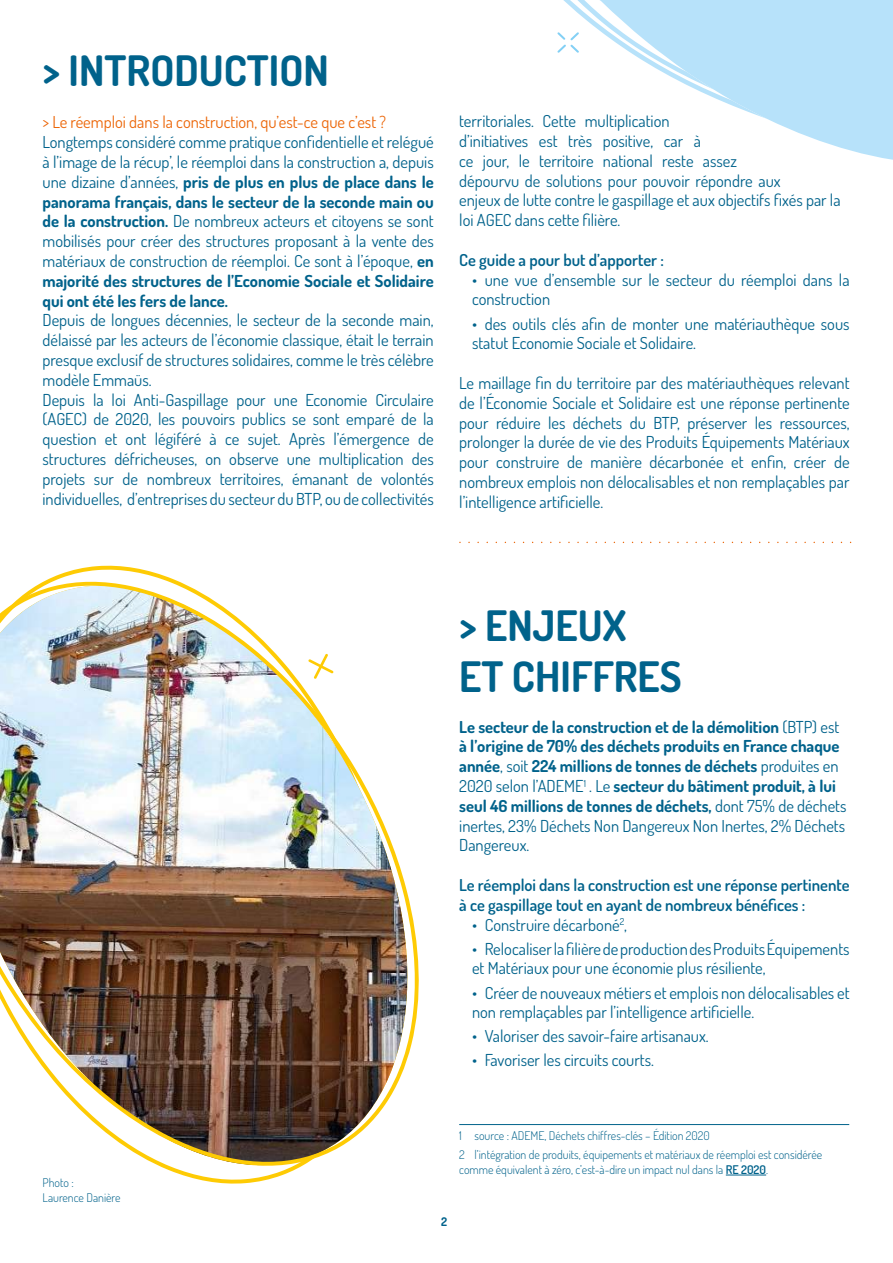
<style>
.page{position:relative;width:893px;height:1263px;background:#fff}
.page>*{position:absolute;margin:0;border:0;box-sizing:border-box;transform-origin:0 0}
.t1{font:700 42px/50.4px "Dosis";color:#00628b}
.t2{font:16.5px/19.8px "Dosis";color:#00628b}
.t3{font:700 16.5px/19.8px "Dosis";color:#00628b}
.t4{font:600 16.5px/19.8px "Dosis";color:#00628b}
.t5{font:16.5px "Dosis";color:#ec6608}
.t6{font:300 12px/19.2px "Dosis";color:#00628b}
.t7{font:700 12px "Dosis";color:#00628b}
.s1{font-weight:700}
.s2{font-weight:400}
.s3{font-weight:600}
</style>
<div class="page">
<svg style="left:563px;top:0;width:330px;height:160px;fill:#b7e2fa"></svg>
<hr style="left:459px;top:1124px;width:390px;height:1px;background:#00628b">
<hr style="left:726px;top:1175px;width:40px;height:1px;background:#00628b">
<svg style="left:469px;top:542px;width:383px;height:1px"></svg>
<svg style="left:47px;top:565px;width:253px;height:619px"></svg>
<img style="left:0;top:580px;width:419px;height:587px">
<svg style="left:308px;top:654px;width:26px;height:25px"></svg>
<svg style="left:557px;top:32px;width:22px;height:21px"></svg>
<h1 class="t1" style="left:43px;top:43px;width:288px">&gt; INTRODUCTION</h1>
<p class="t5" style="left:43px;top:111px;width:345px">&gt; Le réemploi dans la construction, qu’est-ce que c’est ?</p>
<p class="t2" style="left:43px;top:131px;width:393px;text-align:justify">Longtemps considéré comme pratique confidentielle et relégué à l’image de la récup’, le réemploi dans la construction a, depuis une dizaine d’années, <span class="s1">pris de plus en plus de place dans le panorama français, dans le secteur de la seconde main ou de la construction.</span> De nombreux acteurs et citoyens se sont mobilisés pour créer des structures proposant à la vente des matériaux de construction de réemploi. Ce sont à l’époque, <span class="s1">en majorité des structures de l’Economie Sociale et Solidaire qui ont été les fers de lance.</span></p>
<p class="t2" style="left:43px;top:310px;width:393px">Depuis de longues décennies, le secteur de la seconde main, délaissé par les acteurs de l’économie classique, était le terrain presque exclusif de structures solidaires, comme le très célèbre modèle Emmaüs.<br>Depuis la loi Anti-Gaspillage pour une Economie Circulaire (AGEC) de 2020, les pouvoirs publics se sont emparé de la question et ont légiféré à ce sujet. Après l’émergence de structures défricheuses, on observe une multiplication des projets sur de nombreux territoires, émanant de volontés individuelles, d’entreprises du secteur du BTP, ou de collectivités</p>
<p class="t2" style="left:459px;top:110px;width:383px">territoriales. Cette multiplication<br>d’initiatives est très positive, car à<br>ce jour, le territoire national reste assez<br>dépourvu de solutions pour pouvoir répondre aux<br>enjeux de lutte contre le gaspillage et aux objectifs fixés par la loi AGEC dans cette filière.</p>
<p class="t4" style="left:459px;top:249px;width:206px">Ce guide a pour but d’apporter :</p>
<p class="t2" style="left:472px;top:269px;width:379px">• une vue d’ensemble sur le secteur du réemploi dans la construction</p>
<p class="t2" style="left:472px;top:313px;width:379px">• des outils clés afin de monter une matériauthèque sous statut Economie Sociale et Solidaire.</p>
<p class="t2" style="left:459px;top:372px;width:392px;text-align:justify">Le maillage fin du territoire par des matériauthèques relevant de l’Économie Sociale et Solidaire est une réponse pertinente pour réduire les déchets du BTP, préserver les ressources, prolonger la durée de vie des Produits Équipements Matériaux pour construire de manière décarbonée et enfin, créer de nombreux emplois non délocalisables et non remplaçables par l’intelligence artificielle.</p>
<p class="t6" style="left:43px;top:1174px;width:80px;line-height:15px">Photo :<br>Laurence Danière</p>
<h1 class="t1" style="left:459px;top:598px;width:224px">&gt; ENJEUX<br>ET CHIFFRES</h1>
<p class="t3" style="left:459px;top:715px;width:389px">Le secteur de la construction et de la démolition <span class="s2">(BTP) est </span>à l’origine de 70% des déchets produits en France chaque année<span class="s2">, soit</span> 224 millions de tonnes de déchets <span class="s2">produites en 2020 selon l’ADEME</span><sup>1</sup> <span class="s2">. Le</span> secteur du bâtiment produit, à lui seul 46 millions de tonnes de déchets, <span class="s2">dont 75% de déchets inertes, 23% Déchets Non Dangereux Non Inertes, 2% Déchets Dangereux.</span></p>
<p class="t4" style="left:459px;top:874px;width:392px">Le réemploi dans la construction est une réponse pertinente à ce gaspillage tout en ayant de nombreux bénéfices :</p>
<p class="t2" style="left:472px;top:914px;width:157px">• Construire décarboné<sup>2</sup>,</p>
<p class="t2" style="left:472px;top:938px;width:379px">• Relocaliser la filière de production des Produits Équipements et Matériaux pour une économie plus résiliente,</p>
<p class="t2" style="left:472px;top:982px;width:379px">• Créer de nouveaux métiers et emplois non délocalisables et non remplaçables par l’intelligence artificielle.</p>
<p class="t2" style="left:472px;top:1025px;width:238px">• Valoriser des savoir-faire artisanaux.</p>
<p class="t2" style="left:472px;top:1050px;width:183px">• Favoriser les circuits courts.</p>
<p class="t6" style="left:459px;top:1125px;width:365px">1 source : ADEME, Déchets chiffres-clés – Édition 2020<br>2 l’intégration de produits, équipements et matériaux de réemploi est considérée</p>
<p class="t6" style="left:459px;top:1159px;width:310px">comme équivalent à zéro, c’est-à-dire un impact nul dans la <span class="s3">RE 2020</span>.</p>
<p class="t7" style="left:441px;top:1213px;width:8px">2</p>
</div>
